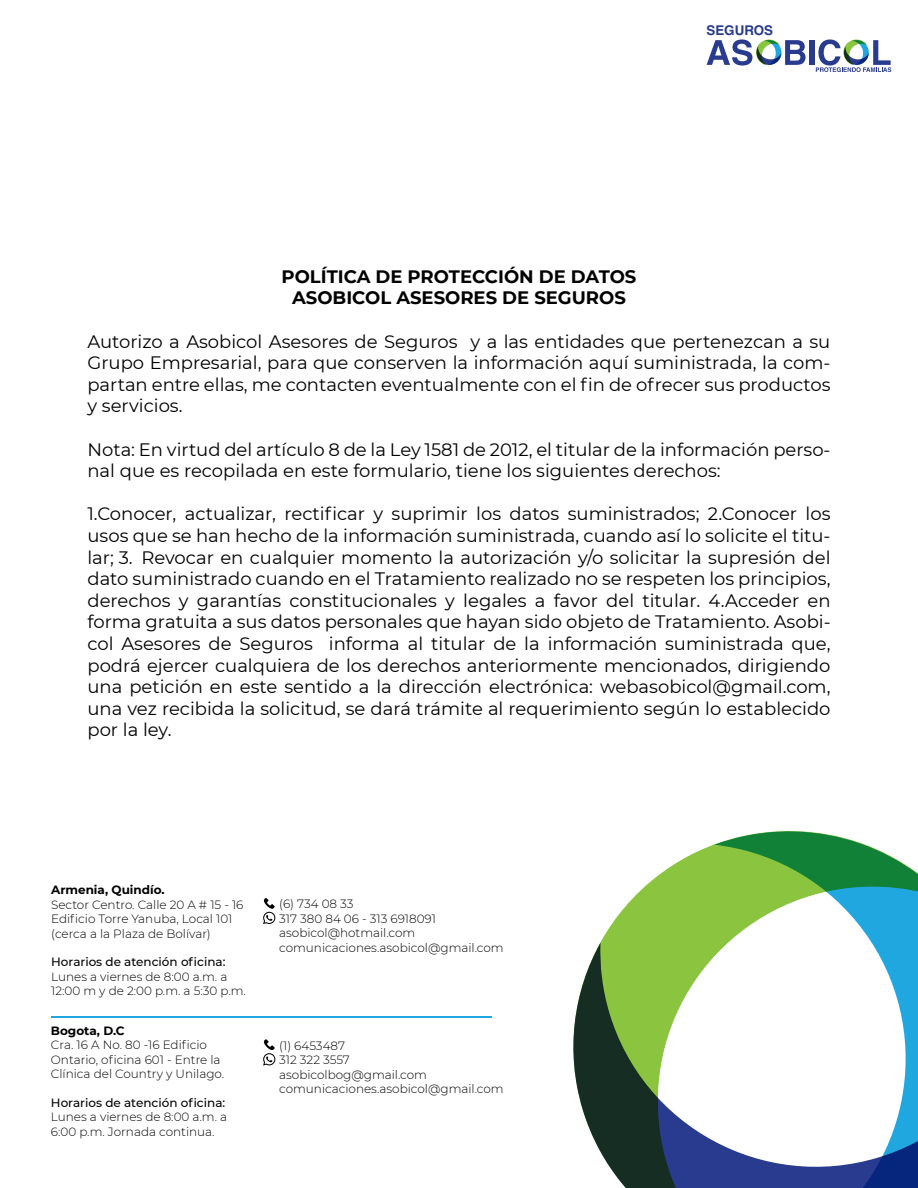
<style>
.page{position:relative;width:918px;height:1188px;background:#fff}
.page>*{position:absolute;margin:0;border:0;box-sizing:border-box;transform-origin:0 0}
.t1{font:18px/21.6px "Montserrat";color:#000;text-align:justify}
.t2{font:700 18px/21.6px "Montserrat";color:#000;text-align:center}
.t3{font:700 13.35px "Helvetica LT Std";color:#293b8e}
.t4{font:300 12px/14.4px "Montserrat";color:#000}
.t5{font:500 12px "Montserrat";color:#000}
.t6{font:700 12px "Montserrat";color:#000}
</style>
<div class="page">
<svg style="left:600px;top:844px;width:114px;height:99px"></svg>
<svg style="left:573px;top:943px;width:141px;height:245px"></svg>
<svg style="left:714px;top:831px;width:204px;height:357px"></svg>
<div style="left:810px;top:40px;width:5px;height:25px;background:#293b8e"></div>
<svg style="left:707px;top:39px;width:99px;height:27px"></svg>
<svg style="left:816px;top:39px;width:75px;height:33px"></svg>
<hr style="left:51px;top:1016px;width:440px;height:1px;background:#21a7e0">
<svg style="left:263px;top:898px;width:12px;height:26px"></svg>
<svg style="left:263px;top:1039px;width:12px;height:27px"></svg>
<p class="t3" style="left:707px;top:22px;width:68px">SEGUROS</p>
<p class="t2" style="left:282px;top:265px;width:356px">POLÍTICA DE PROTECCIÓN DE DATOS<br>ASOBICOL ASESORES DE SEGUROS</p>
<p class="t1" style="left:87px;top:330px;width:745px">Autorizo a Asobicol Asesores de Seguros y a las entidades que pertenezcan a su Grupo Empresarial, para que conserven la información aquí suministrada, la com&shy;partan entre ellas, me contacten eventualmente con el fin de ofrecer sus productos y servicios.</p>
<p class="t1" style="left:87px;top:438px;width:745px">Nota: En virtud del artículo 8 de la Ley 1581 de 2012, el titular de la información perso&shy;nal que es recopilada en este formulario, tiene los siguientes derechos:</p>
<p class="t1" style="left:87px;top:503px;width:745px">1.Conocer, actualizar, rectificar y suprimir los datos suministrados; 2.Conocer los usos que se han hecho de la información suministrada, cuando así lo solicite el titu&shy;lar; 3. Revocar en cualquier momento la autorización y/o solicitar la supresión del dato suministrado cuando en el Tratamiento realizado no se respeten los principios, derechos y garantías constitucionales y legales a favor del titular. 4.Acceder en forma gratuita a sus datos personales que hayan sido objeto de Tratamiento. Asobi&shy;col Asesores de Seguros informa al titular de la información suministrada que, podrá ejercer cualquiera de los derechos anteriormente mencionados, dirigiendo una petición en este sentido a la dirección electrónica: webasobicol@gmail.com, una vez recibida la solicitud, se dará trámite al requerimiento según lo establecido por la ley.</p>
<p class="t6" style="left:51px;top:881px;width:115px">Armenia, Quindío.</p>
<p class="t4" style="left:51px;top:897px;width:194px">Sector Centro. Calle 20 A # 15 - 16<br>Edificio Torre Yanuba, Local 101 (cerca a la Plaza de Bolívar)</p>
<p class="t5" style="left:51px;top:954px;width:176px">Horarios de atención oficina:</p>
<p class="t4" style="left:51px;top:969px;width:196px">Lunes a viernes de 8:00 a.m. a<br>12:00 m y de 2:00 p.m. a 5:30 p.m.</p>
<p class="t6" style="left:51px;top:1022px;width:75px">Bogota, D.C</p>
<p class="t4" style="left:51px;top:1038px;width:175px">Cra. 16 A No. 80 -16 Edificio<br>Ontario, oficina 601 - Entre la<br>Clínica del Country y Unilago.</p>
<p class="t5" style="left:51px;top:1094px;width:176px">Horarios de atención oficina:</p>
<p class="t4" style="left:51px;top:1110px;width:178px">Lunes a viernes de 8:00 a.m. a<br>6:00 p.m. Jornada continua.</p>
<p class="t4" style="left:279px;top:897px;width:226px">(6) 734 08 33<br>317 380 84 06 - 313 6918091 asobicol@hotmail.com comunicaciones.asobicol@gmail.com</p>
<p class="t4" style="left:279px;top:1038px;width:226px">(1) 6453487<br>312 322 3557<br>asobicolbog@gmail.com comunicaciones.asobicol@gmail.com</p>
</div>
